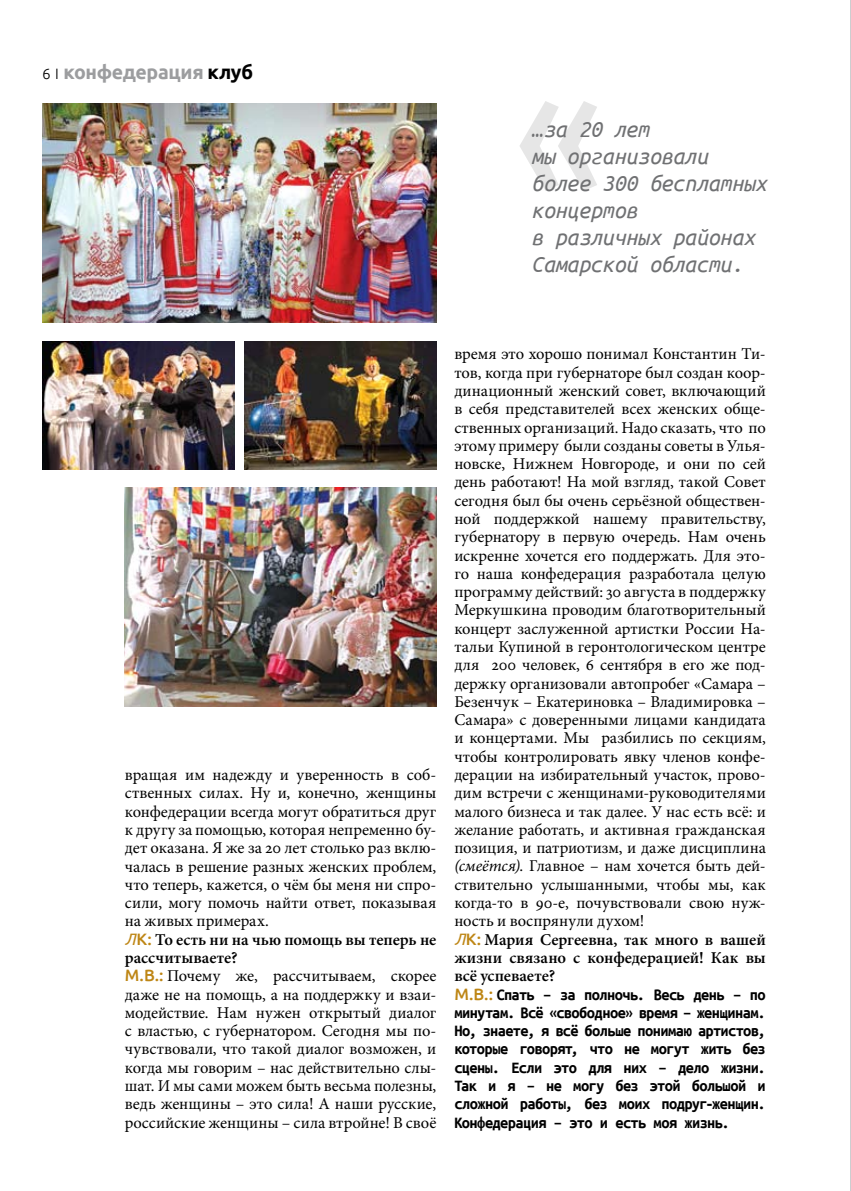
<style>
.page{position:relative;width:851px;height:1191px;background:#fff}
.page>*{position:absolute;margin:0;border:0;box-sizing:border-box;transform-origin:0 0}
.t1{font:203.4px "Ubuntu Condensed";color:#000}
.t2{font:italic 24px/27px "Ubuntu Mono";letter-spacing:-.01em;color:#707173}
.t3{font:700 19.5px "Ubuntu";letter-spacing:-.02em;color:#9c9d9f}
.t4{font:16.5px/18.3px "Minion Pro";color:#000}
.t5{font:700 16.5px/18.3px "Ubuntu Mono";letter-spacing:-.04em;color:#000;text-align:justify}
.s1{font-weight:300;font-size:15px;color:#000}
.s2{color:#000}
.s3{font-family:"Ubuntu";font-style:italic;color:#be8615}
.s4{font-family:"Ubuntu";font-weight:500;color:#be8615}
.s5{font-weight:600}
.s6{font-style:italic}
</style>
<div class="page">
<img style="left:125px;top:487px;width:311px;height:220px">
<img style="left:43px;top:103px;width:393px;height:220px">
<img style="left:244px;top:341px;width:192px;height:128px">
<img style="left:43px;top:341px;width:191px;height:128px">
<p class="t3" style="left:43px;top:60px;width:212px"><span class="s1">6 ı</span> конфедерация <span class="s2">клуб</span></p>
<h1 class="t1" style="left:513px;top:6px;width:94px">«</h1>
<h2 class="t2" style="left:531px;top:115px;width:237px">…за 20 лет<br>мы организовали более 300 бесплатных концертов<br>в различных районах<br>Самарской области.</h2>
<p class="t4" style="left:125px;top:765px;width:313px">вращая им надежду и уверенность в соб&shy;ственных силах. Ну и, конечно, женщины конфедерации всегда могут обратиться друг к другу за помощью, которая непременно бу&shy;дет оказана. Я же за 20 лет столько раз вклю&shy;чалась в решение разных женских проблем, что теперь, кажется, о чём бы меня ни спро&shy;сили, могу помочь найти ответ, показывая на живых примерах.<br><span class="s3">Л</span><span class="s4">К:</span> <span class="s5">То есть ни на чью помощь вы теперь не рассчитываете?<br></span><span class="s4">М.В.:</span> Почему же, рассчитываем, скорее даже не на помощь, а на поддержку и взаи&shy;модействие. Нам нужен открытый диалог с властью, с губернатором. Сегодня мы по&shy;чувствовали, что такой диалог возможен, и когда мы говорим – нас действительно слы&shy;шат. И мы сами можем быть весьма полезны, ведь женщины – это сила! А наши русские, российские женщины – сила втройне! В своё</p>
<p class="t4" style="left:454px;top:345px;width:313px">время это хорошо понимал Константин Ти&shy;тов, когда при губернаторе был создан коор&shy;динационный женский совет, включающий в себя представителей всех женских обще&shy;ственных организаций. Надо сказать, что по этому примеру были созданы советы в Улья&shy;новске, Нижнем Новгороде, и они по сей день работают! На мой взгляд, такой Совет сегодня был бы очень серьёзной обществен&shy;ной поддержкой нашему правительству, губернатору в первую очередь. Нам очень искренне хочется его поддержать. Для это&shy;го наша конфедерация разработала целую программу действий: 30 августа в поддержку Меркушкина проводим благотворительный концерт заслуженной артистки России На&shy;тальи Купиной в геронтологическом центре для 200 человек, 6 сентября в его же под&shy;держку организовали автопробег «Самара – Безенчук – Екатериновка – Владимировка – Самара» с доверенными лицами кандидата и концертами. Мы разбились по секциям, чтобы контролировать явку членов конфе&shy;дерации на избирательный участок, прово&shy;дим встречи с женщинами-руководителями малого бизнеса и так далее. У нас есть всё: и желание работать, и активная гражданская позиция, и патриотизм, и даже дисциплина <span class="s6">(смеётся)</span>. Главное – нам хочется быть дей&shy;ствительно услышанными, чтобы мы, как когда-то в 90-е, почувствовали свою нуж&shy;ность и воспрянули духом!<br><span class="s3">Л</span><span class="s4">К:</span> <span class="s5">Мария Сергеевна, так много в вашей жизни связано с конфедерацией! Как вы всё успеваете?</span></p>
<p class="t5" style="left:454px;top:985px;width:313px"><span class="s4">М.В.:</span> Спать – за полночь. Весь день – по минутам. Всё «свободное» время – женщинам.<br>Но, знаете, я всё больше понимаю артистов, которые говорят, что не могут жить без сцены. Если это для них – дело жизни.<br>Так и я – не могу без этой большой и сложной работы, без моих подруг-женщин.<br>Конфедерация – это и есть моя жизнь.</p>
</div>
